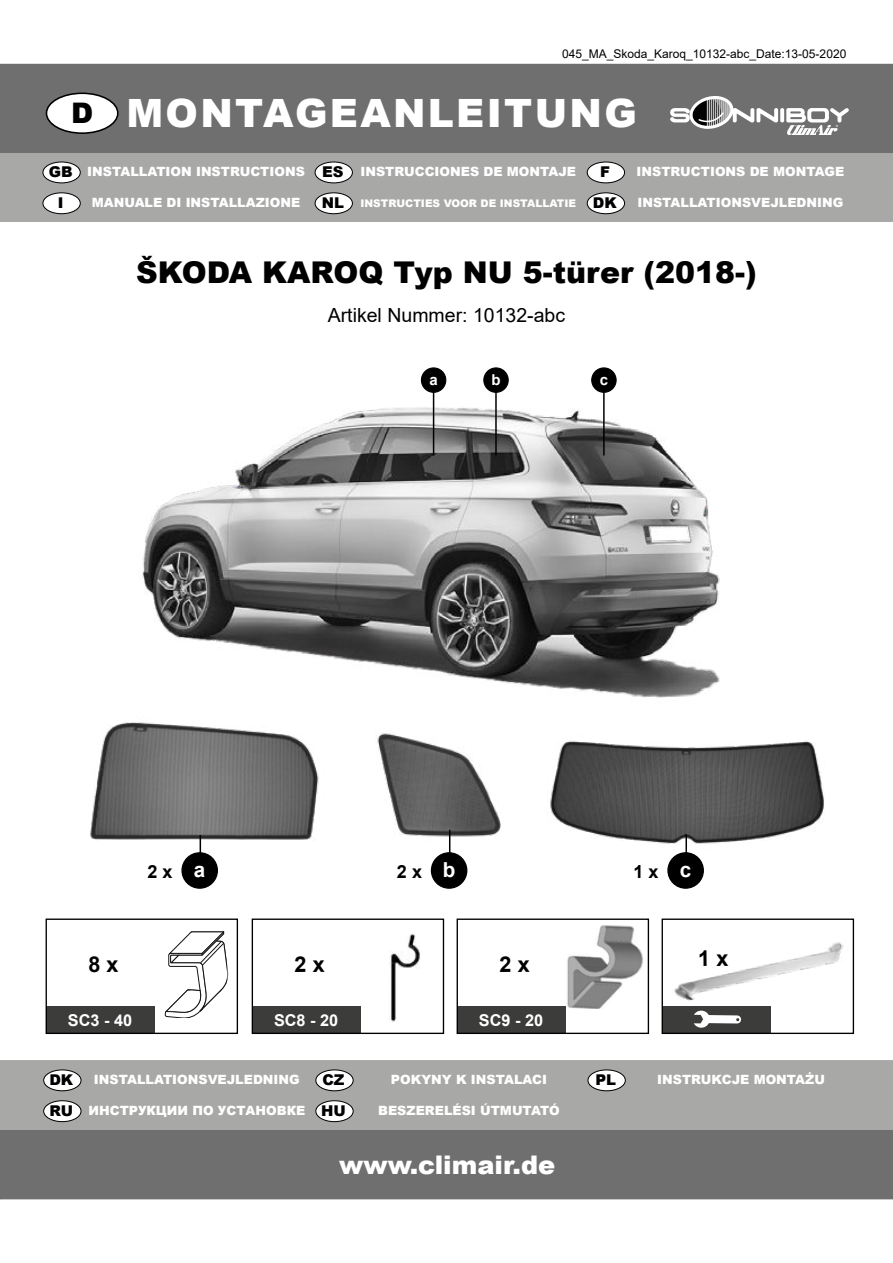
<style>
.page{position:relative;width:893px;height:1263px;background:#fff}
.page>*{position:absolute;margin:0;border:0;box-sizing:border-box;transform-origin:0 0}
.t1{font:900 39px "Arial";letter-spacing:.06em;color:#fff}
.t2{font:900 30px "Arial";color:#000}
.t3{font:900 25.65px "Arial";color:#fff}
.t4{font:19.5px "Arial";color:#000}
.t5{font:700 18px "Arial";color:#000}
.t6{font:700 16.35px "Arial";color:#fff}
.t7{font:700 15px "Arial";color:#fff}
.t8{font:900 14.85px "Arial";color:#000}
.t9{font:900 12.75px "Arial";color:#fff}
.t10{font:12px "Arial";color:#000}
.t11{font:900 10.5px "Arial";color:#fff}
.s1{font-size:28.35px;color:#000}
.s2{font-size:14.85px;color:#000}
.s3{font-size:20.7px;color:#fff}
</style>
<div class="page">
<div style="left:1px;top:64px;width:891px;height:88px;background:#706f6f"></div>
<div style="left:0;top:64px;width:893px;height:89px;border:1px solid #706f6f"></div>
<div style="left:46px;top:93px;width:72px;height:40px;background:#fff;border-radius:50%"></div>
<div style="left:46px;top:92px;width:73px;height:42px;border:2px solid #000;border-radius:50%"></div>
<svg style="left:670px;top:96px;width:179px;height:38px"></svg>
<div style="left:0;top:153px;width:893px;height:68px;background:#a8a8a7"></div>
<div style="left:43px;top:162px;width:37px;height:21px;background:#fff;border-radius:50%"></div>
<div style="left:43px;top:162px;width:38px;height:21px;border:1px solid #000;border-radius:50%"></div>
<div style="left:315px;top:162px;width:37px;height:21px;background:#fff;border-radius:50%"></div>
<div style="left:315px;top:162px;width:38px;height:21px;border:1px solid #000;border-radius:50%"></div>
<div style="left:587px;top:162px;width:38px;height:21px;background:#fff;border-radius:50%"></div>
<div style="left:587px;top:162px;width:38px;height:21px;border:1px solid #000;border-radius:50%"></div>
<div style="left:43px;top:193px;width:37px;height:21px;background:#fff;border-radius:50%"></div>
<div style="left:43px;top:192px;width:38px;height:22px;border:1px solid #000;border-radius:50%"></div>
<div style="left:315px;top:193px;width:37px;height:21px;background:#fff;border-radius:50%"></div>
<div style="left:315px;top:192px;width:38px;height:22px;border:1px solid #000;border-radius:50%"></div>
<div style="left:587px;top:193px;width:38px;height:21px;background:#fff;border-radius:50%"></div>
<div style="left:587px;top:192px;width:38px;height:22px;border:1px solid #000;border-radius:50%"></div>
<div style="left:1px;top:1127px;width:892px;height:71px;background:#706f6f"></div>
<div style="left:0;top:1127px;width:893px;height:72px;border:1px solid #706f6f"></div>
<div style="left:0;top:1060px;width:893px;height:70px;background:#a8a8a7"></div>
<div style="left:44px;top:1070px;width:37px;height:21px;background:#fff;border-radius:50%"></div>
<div style="left:43px;top:1069px;width:38px;height:22px;border:1px solid #000;border-radius:50%"></div>
<div style="left:316px;top:1070px;width:37px;height:21px;background:#fff;border-radius:50%"></div>
<div style="left:315px;top:1069px;width:39px;height:22px;border:1px solid #000;border-radius:50%"></div>
<div style="left:588px;top:1070px;width:37px;height:21px;background:#fff;border-radius:50%"></div>
<div style="left:588px;top:1069px;width:38px;height:22px;border:1px solid #000;border-radius:50%"></div>
<div style="left:44px;top:1101px;width:37px;height:20px;background:#fff;border-radius:50%"></div>
<div style="left:43px;top:1100px;width:38px;height:22px;border:1px solid #000;border-radius:50%"></div>
<div style="left:316px;top:1101px;width:37px;height:20px;background:#fff;border-radius:50%"></div>
<div style="left:315px;top:1100px;width:39px;height:22px;border:1px solid #000;border-radius:50%"></div>
<img style="left:142px;top:392px;width:578px;height:306px">
<img style="left:90px;top:722px;width:229px;height:126px">
<img style="left:377px;top:733px;width:124px;height:108px">
<img style="left:550px;top:741px;width:274px;height:103px">
<div style="left:421px;top:368px;width:25px;height:24px;background:#000;border-radius:50%"></div>
<div style="left:421px;top:367px;width:25px;height:26px;border:1px solid #000;border-radius:50%"></div>
<hr style="left:433px;top:392px;width:1px;height:63px;background:#000">
<div style="left:484px;top:368px;width:24px;height:24px;background:#000;border-radius:50%"></div>
<div style="left:483px;top:367px;width:26px;height:26px;border:1px solid #000;border-radius:50%"></div>
<hr style="left:495px;top:392px;width:2px;height:63px;background:#000">
<div style="left:592px;top:368px;width:24px;height:24px;background:#000;border-radius:50%"></div>
<div style="left:591px;top:367px;width:26px;height:26px;border:1px solid #000;border-radius:50%"></div>
<hr style="left:603px;top:392px;width:2px;height:63px;background:#000">
<div style="left:46px;top:1006px;width:109px;height:27px;background:#3c3c3b"></div>
<div style="left:46px;top:918px;width:192px;height:116px;border:1px solid #000"></div>
<svg style="left:166px;top:932px;width:60px;height:85px"></svg>
<div style="left:164px;top:930px;width:64px;height:89px;border:1px solid #fff"></div>
<svg style="left:200px;top:835px;width:1px;height:17px"></svg>
<div style="left:182px;top:853px;width:35px;height:35px;background:#000;border-radius:50%"></div>
<div style="left:181px;top:852px;width:37px;height:37px;border:1px solid #000;border-radius:50%"></div>
<svg style="left:449px;top:830px;width:1px;height:22px"></svg>
<div style="left:431px;top:853px;width:36px;height:35px;background:#000;border-radius:50%"></div>
<div style="left:431px;top:852px;width:36px;height:37px;border:1px solid #000;border-radius:50%"></div>
<hr style="left:685px;top:834px;width:2px;height:25px;background:#000">
<div style="left:668px;top:853px;width:35px;height:35px;background:#000;border-radius:50%"></div>
<div style="left:667px;top:852px;width:37px;height:37px;border:1px solid #000;border-radius:50%"></div>
<div style="left:252px;top:1006px;width:109px;height:27px;background:#3c3c3b"></div>
<div style="left:252px;top:918px;width:192px;height:116px;border:1px solid #000"></div>
<img style="left:390px;top:933px;width:30px;height:89px">
<img style="left:567px;top:925px;width:76px;height:84px">
<div style="left:457px;top:1006px;width:109px;height:27px;background:#3c3c3b"></div>
<div style="left:457px;top:918px;width:192px;height:116px;border:1px solid #000"></div>
<img style="left:674px;top:942px;width:169px;height:59px">
<div style="left:662px;top:1006px;width:109px;height:27px;background:#3c3c3b"></div>
<div style="left:662px;top:918px;width:192px;height:116px;border:1px solid #000"></div>
<svg style="left:694px;top:1010px;width:47px;height:18px"></svg>
<svg style="left:700px;top:950px;width:28px;height:16px"></svg>
<p class="t10" style="left:562px;top:49px;width:286px">045_MA_Skoda_Karoq_10132-abc_Date:13-05-2020</p>
<h1 class="t1" style="left:71px;top:98px;width:567px"><span class="s1">D</span> MONTAGEANLEITUNG</h1>
<p class="t9" style="left:49px;top:167px;width:529px"><span class="s2">GB</span> INSTALLATION INSTRUCTIONS <span class="s2">ES</span> INSTRUCCIONES DE MONTAJE</p>
<p class="t8" style="left:600px;top:166px;width:11px">F</p>
<p class="t9" style="left:637px;top:166px;width:209px">INSTRUCTIONS DE MONTAGE</p>
<p class="t8" style="left:58px;top:197px;width:7px">I</p>
<p class="t9" style="left:92px;top:198px;width:210px">MANUALE DI INSTALLAZIONE</p>
<p class="t11" style="left:322px;top:199px;width:297px"><span class="s2">NL</span> INSTRUCTIES VOOR DE INSTALLATIE <span class="s2">DK</span></p>
<p class="t9" style="left:637px;top:198px;width:207px">INSTALLATIONSVEJLEDNING</p>
<h2 class="t2" style="left:136px;top:261px;width:622px">ŠKODA KAROQ Typ NU 5-türer (2018-)</h2>
<h3 class="t4" style="left:328px;top:308px;width:239px">Artikel Nummer: 10132-abc</h3>
<p class="t7" style="left:430px;top:373px;width:10px">a</p>
<p class="t7" style="left:492px;top:373px;width:11px">b</p>
<p class="t7" style="left:600px;top:373px;width:10px">c</p>
<h3 class="t5" style="left:148px;top:864px;width:59px">2 x <span class="s3">a</span></h3>
<h3 class="t5" style="left:397px;top:864px;width:60px">2 x <span class="s3">b</span></h3>
<h3 class="t5" style="left:633px;top:864px;width:59px">1 x <span class="s3">c</span></h3>
<p class="t6" style="left:68px;top:1014px;width:66px">SC3 - 40</p>
<p class="t6" style="left:274px;top:1014px;width:66px">SC8 - 20</p>
<p class="t6" style="left:479px;top:1014px;width:66px">SC9 - 20</p>
<p class="t8" style="left:49px;top:1074px;width:25px">DK</p>
<p class="t9" style="left:94px;top:1075px;width:207px">INSTALLATIONSVEJLEDNING</p>
<p class="t8" style="left:322px;top:1074px;width:24px">CZ</p>
<p class="t9" style="left:391px;top:1075px;width:158px">POKYNY K INSTALACI</p>
<p class="t8" style="left:595px;top:1074px;width:22px">PL</p>
<p class="t9" style="left:657px;top:1070px;width:169px">INSTRUKCJE MONTAŻU</p>
<p class="t9" style="left:50px;top:1101px;width:298px"><span class="s2">RU</span> ИНСТРУКЦИИ ПО УСТАНОВКЕ <span class="s2">HU</span></p>
<p class="t9" style="left:378px;top:1106px;width:183px">BESZERELÉSI ÚTMUTATÓ</p>
<h3 class="t3" style="left:339px;top:1155px;width:217px">www.climair.de</h3>
</div>
